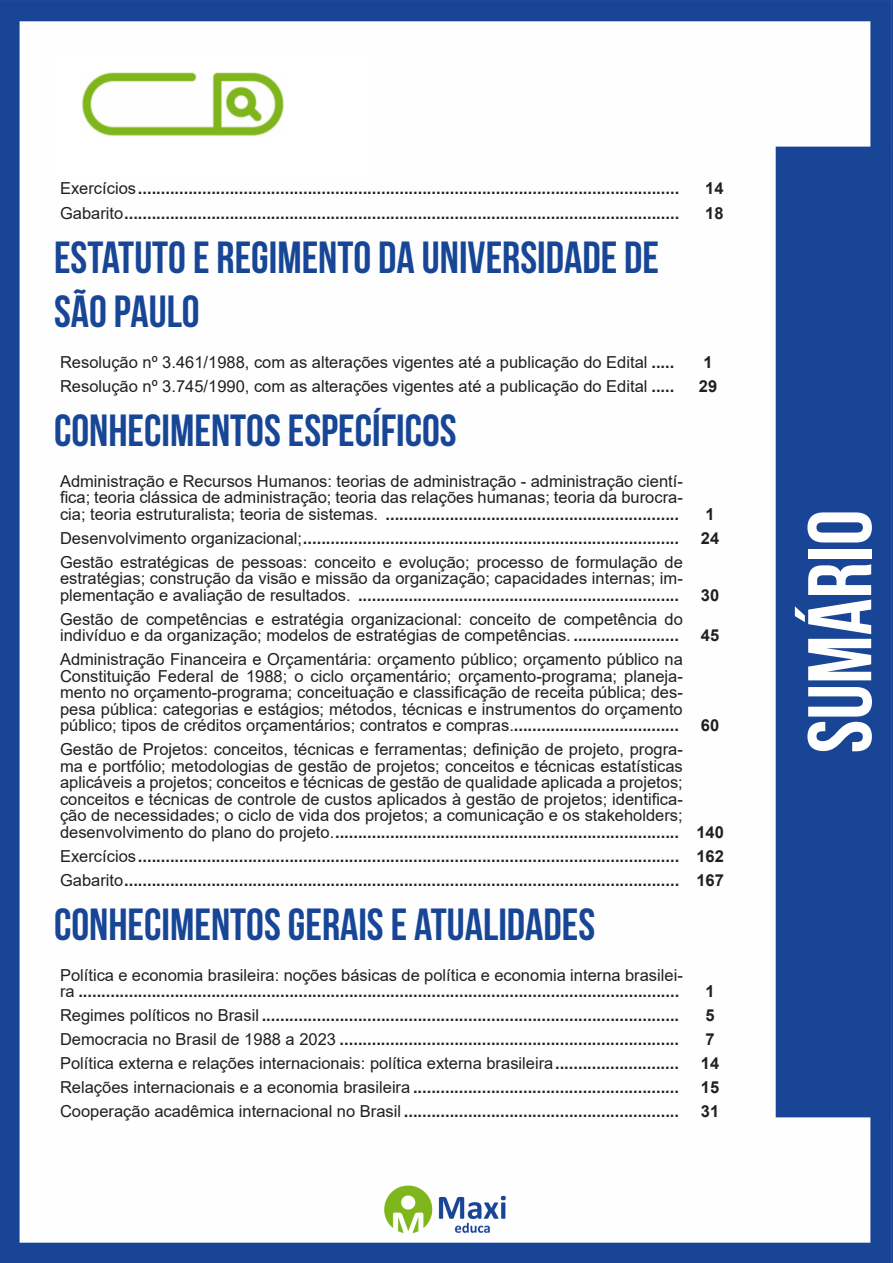
<style>
.page{position:relative;width:893px;height:1263px;background:#fff}
.page>*{position:absolute;margin:0;border:0;box-sizing:border-box;transform-origin:0 0}
.t1{font:700 90px "Bebas Neue";color:#fff}
.t2{font:700 45px "Bebas Neue";color:#184696}
.ALTERNATIVAS{font:16.5px/16.5px "Arial";color:#231f20;text-align:justify}
.ALTERNATIVAS-2{font:700 16.5px/16.5px "Arial";color:#231f20}
.INDICE{font:700 16.5px "Arial";color:#231f20}
.s1{font-weight:400}
.s2{font-weight:700}
</style>
<div class="page">
<img style="left:0;top:0;width:893px;height:1263px">
<div style="left:53px;top:55px;width:317px;height:121px;background:#fff"></div>
<img style="left:82px;top:72px;width:201px;height:64px">
<p class="ALTERNATIVAS-2" style="left:60px;top:181px;width:621px"><span class="s1">Exercícios</span>......................................................................................................................</p>
<p class="INDICE" style="left:705px;top:177px;width:20px">14</p>
<p class="ALTERNATIVAS-2" style="left:60px;top:205px;width:621px"><span class="s1">Gabarito</span>.........................................................................................................................</p>
<p class="INDICE" style="left:705px;top:201px;width:20px">18</p>
<p class="t2" style="left:54px;top:232px;width:607px">ESTATUTO E REGIMENTO DA UNIVERSIDADE DE</p>
<p class="t2" style="left:54px;top:286px;width:147px">SÃO PAULO</p>
<p class="ALTERNATIVAS" style="left:60px;top:353px;width:616px">Resolução nº 3.461/1988, com as alterações vigentes até a publicação do Edital <span class="s2">.....</span></p>
<p class="INDICE" style="left:703px;top:350px;width:11px">1</p>
<p class="ALTERNATIVAS" style="left:60px;top:377px;width:616px">Resolução nº 3.745/1990, com as alterações vigentes até a publicação do Edital <span class="s2">.....</span></p>
<p class="INDICE" style="left:699px;top:374px;width:20px">29</p>
<p class="t2" style="left:54px;top:405px;width:404px">CONHECIMENTOS ESPECÍFICOS</p>
<p class="ALTERNATIVAS" style="left:60px;top:472px;width:624px">Administração e Recursos Humanos: teorias de administração - administração cientí&shy;fica; teoria clássica de administração; teoria das relações humanas; teoria da burocra&shy;cia; teoria estruturalista; teoria de sistemas. <span class="s2">................................................................</span></p>
<p class="INDICE" style="left:705px;top:502px;width:11px">1</p>
<p class="ALTERNATIVAS-2" style="left:60px;top:530px;width:621px"><span class="s1">Desenvolvimento organizacional;</span>..................................................................................</p>
<p class="INDICE" style="left:701px;top:526px;width:20px">24</p>
<p class="ALTERNATIVAS" style="left:60px;top:553px;width:624px">Gestão estratégicas de pessoas: conceito e evolução; processo de formulação de estratégias; construção da visão e missão da organização; capacidades internas; im&shy;plementação e avaliação de resultados. <span class="s2">......................................................................</span></p>
<p class="INDICE" style="left:701px;top:583px;width:20px">30</p>
<p class="ALTERNATIVAS" style="left:60px;top:610px;width:624px">Gestão de competências e estratégia organizacional: conceito de competência do indivíduo e da organização; modelos de estratégias de competências. <span class="s2">.......................</span></p>
<p class="ALTERNATIVAS" style="left:60px;top:651px;width:624px">Administração Financeira e Orçamentária: orçamento público; orçamento público na Constituição Federal de 1988; o ciclo orçamentário; orçamento-programa; planeja&shy;mento no orçamento-programa; conceituação e classificação de receita pública; des&shy;pesa pública: categorias e estágios; métodos, técnicas e instrumentos do orçamento público; tipos de créditos orçamentários; contratos e compras.<span class="s2">....................................</span></p>
<p class="ALTERNATIVAS" style="left:60px;top:741px;width:624px">Gestão de Projetos: conceitos, técnicas e ferramentas; definição de projeto, progra&shy;ma e portfólio; metodologias de gestão de projetos; conceitos e técnicas estatísticas aplicáveis a projetos; conceitos e técnicas de gestão de qualidade aplicada a projetos; conceitos e técnicas de controle de custos aplicados à gestão de projetos; identifica&shy;ção de necessidades; o ciclo de vida dos projetos; a comunicação e os stakeholders; desenvolvimento do plano do projeto.<span class="s2">...........................................................................</span></p>
<p class="INDICE" style="left:701px;top:624px;width:20px">45</p>
<p class="INDICE" style="left:701px;top:714px;width:20px">60</p>
<p class="INDICE" style="left:696px;top:820px;width:29px">140</p>
<p class="ALTERNATIVAS-2" style="left:60px;top:848px;width:621px"><span class="s1">Exercícios</span>......................................................................................................................</p>
<p class="INDICE" style="left:696px;top:844px;width:29px">162</p>
<p class="ALTERNATIVAS-2" style="left:60px;top:872px;width:621px"><span class="s1">Gabarito</span>.........................................................................................................................</p>
<p class="INDICE" style="left:696px;top:868px;width:29px">167</p>
<p class="t2" style="left:54px;top:899px;width:543px">CONHECIMENTOS GERAIS E ATUALIDADES</p>
<p class="ALTERNATIVAS-2" style="left:60px;top:967px;width:624px"><span class="s1">Política e economia brasileira: noções básicas de política e economia interna brasilei&shy;ra</span> ...................................................................................................................................</p>
<p class="INDICE" style="left:705px;top:980px;width:11px">1</p>
<p class="ALTERNATIVAS-2" style="left:60px;top:1007px;width:621px"><span class="s1">Regimes políticos no Brasil</span> ...........................................................................................</p>
<p class="INDICE" style="left:705px;top:1004px;width:11px">5</p>
<p class="ALTERNATIVAS-2" style="left:60px;top:1031px;width:621px"><span class="s1">Democracia no Brasil de 1988 a 2023</span> ..........................................................................</p>
<p class="INDICE" style="left:705px;top:1028px;width:11px">7</p>
<p class="ALTERNATIVAS" style="left:60px;top:1055px;width:620px">Política externa e relações internacionais: política externa brasileira<span class="s2">...........................</span></p>
<p class="INDICE" style="left:701px;top:1052px;width:20px">14</p>
<p class="ALTERNATIVAS-2" style="left:60px;top:1079px;width:621px"><span class="s1">Relações internacionais e a economia brasileira</span> ..........................................................</p>
<p class="INDICE" style="left:701px;top:1076px;width:20px">15</p>
<p class="ALTERNATIVAS-2" style="left:60px;top:1103px;width:621px"><span class="s1">Cooperação acadêmica internacional no Brasil</span> ............................................................</p>
<p class="INDICE" style="left:701px;top:1100px;width:20px">31</p>
<h1 class="t1" style="left:791px;top:753px;width:245px;rotate:-90deg">SUMÁRIO</h1>
</div>
